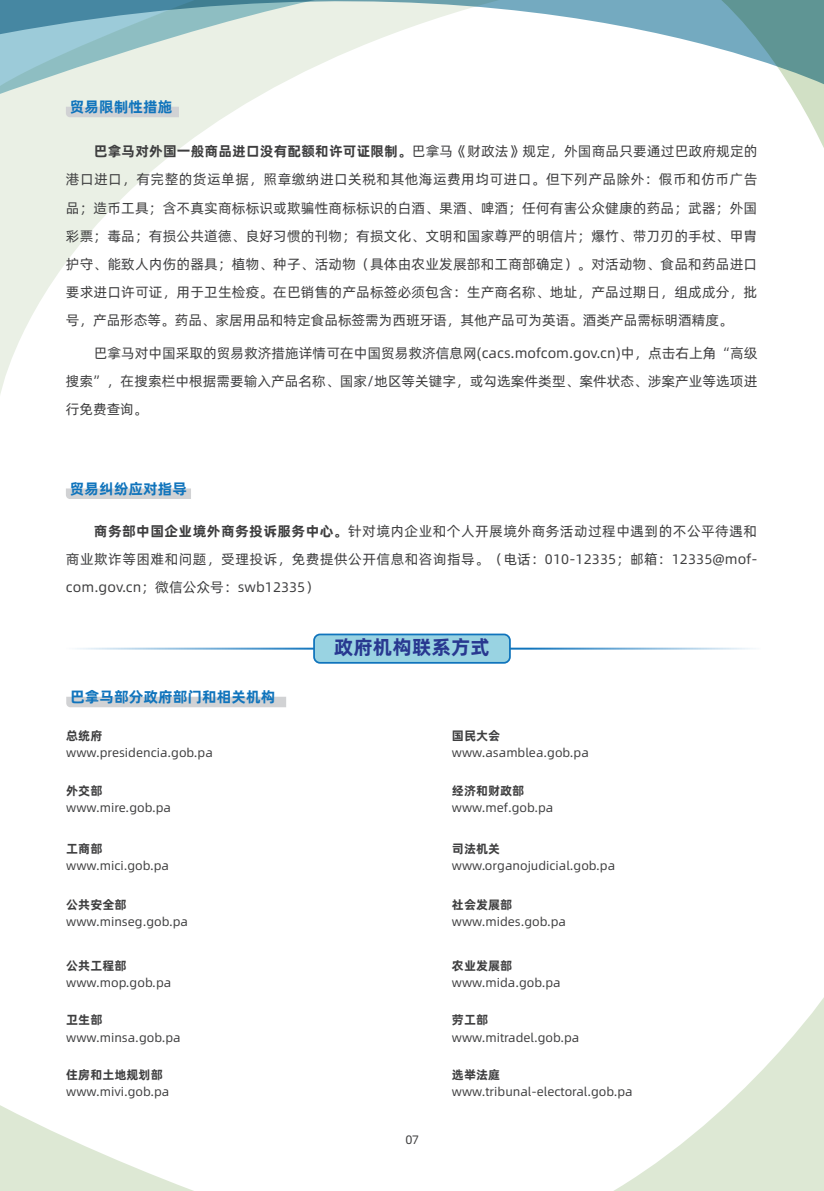
<style>
.page{position:relative;width:824px;height:1191px;background:#fff}
.page>*{position:absolute;margin:0;border:0;box-sizing:border-box;transform-origin:0 0}
.t1{font:700 19.78px "Alibaba Pu Hui Ti";color:#283890}
.t2{font:700 14.88px "Alibaba Pu Hui Ti";color:#1074bc}
.t3{font:13.83px/28px "Alibaba Pu Hui Ti";color:#3e3e3f;text-align:justify}
.t4{font:12.25px "Alibaba Pu Hui Ti";color:#3e3e3f}
.t5{font:700 12.25px "Alibaba Pu Hui Ti";color:#3e3e3f}
.s1{font-weight:700}
</style>
<div class="page">
<svg style="left:614px;top:999px;width:209px;height:192px"></svg>
<svg style="left:1px;top:94px;width:261px;height:297px"></svg>
<svg style="left:1px;top:91px;width:266px;height:3px"></svg>
<svg style="left:793px;top:91px;width:30px;height:55px"></svg>
<svg style="left:1px;top:0;width:822px;height:91px"></svg>
<svg style="left:0;top:1105px;width:194px;height:86px"></svg>
<svg style="left:0;top:0;width:1px;height:394px"></svg>
<svg style="left:66px;top:107px;width:113px;height:10px"></svg>
<svg style="left:66px;top:488px;width:125px;height:11px"></svg>
<div style="left:314px;top:634px;width:196px;height:29px;background:#99d3e2;border-radius:6px"></div>
<div style="left:313px;top:633px;width:197px;height:30px;border:2px solid #1074bc;border-radius:6px"></div>
<svg style="left:66px;top:696px;width:220px;height:11px;background:#d4d5d7"></svg>
<p class="t2" style="left:70px;top:95px;width:104px">贸易限制性措施</p>
<p class="t3" style="left:66px;top:137px;width:693px;text-indent:28px"><span class="s1">巴拿马对外国一般商品进口没有配额和许可证限制。</span>巴拿马《财政法》规定，外国商品只要通过巴政府规定的港口进口，有完整的货运单据，照章缴纳进口关税和其他海运费用均可进口。但下列产品除外：假币和仿币广告品；造币工具；含不真实商标标识或欺骗性商标标识的白酒、果酒、啤酒；任何有害公众健康的药品；武器；外国彩票；毒品；有损公共道德、良好习惯的刊物；有损文化、文明和国家尊严的明信片；爆竹、带刀刃的手杖、甲胄护守、能致人内伤的器具；植物、种子、活动物（具体由农业发展部和工商部确定）。对活动物、食品和药品进口要求进口许可证，用于卫生检疫。在巴销售的产品标签必须包含：生产商名称、地址，产品过期日，组成成分，批号，产品形态等。药品、家居用品和特定食品标签需为西班牙语，其他产品可为英语。酒类产品需标明酒精度。</p>
<p class="t3" style="left:66px;top:338px;width:693px;text-indent:28px">巴拿马对中国采取的贸易救济措施详情可在中国贸易救济信息网(cacs.mofcom.gov.cn)中，点击右上角“高级搜索”，在搜索栏中根据需要输入产品名称、国家/地区等关键字，或勾选案件类型、案件状态、涉案产业等选项进行免费查询。</p>
<p class="t2" style="left:70px;top:477px;width:119px">贸易纠纷应对指导</p>
<p class="t3" style="left:66px;top:516px;width:693px;text-indent:28px"><span class="s1">商务部中国企业境外商务投诉服务中心。</span>针对境内企业和个人开展境外商务活动过程中遇到的不公平待遇和商业欺诈等困难和问题，受理投诉，免费提供公开信息和咨询指导。（电话：010-12335；邮箱：12335@mof&shy;com.gov.cn；微信公众号：swb12335）</p>
<h1 class="t1" style="left:334px;top:632px;width:158px">政府机构联系方式</h1>
<p class="t2" style="left:70px;top:685px;width:207px">巴拿马部分政府部门和相关机构</p>
<p class="t5" style="left:66px;top:726px;width:38px">总统府</p>
<p class="t4" style="left:66px;top:743px;width:148px">www.presidencia.gob.pa</p>
<p class="t5" style="left:452px;top:726px;width:50px">国民大会</p>
<p class="t4" style="left:452px;top:743px;width:138px">www.asamblea.gob.pa</p>
<p class="t5" style="left:66px;top:781px;width:38px">外交部</p>
<p class="t4" style="left:66px;top:799px;width:106px">www.mire.gob.pa</p>
<p class="t5" style="left:452px;top:781px;width:74px">经济和财政部</p>
<p class="t4" style="left:452px;top:799px;width:103px">www.mef.gob.pa</p>
<p class="t5" style="left:66px;top:838px;width:38px">工商部</p>
<p class="t4" style="left:66px;top:856px;width:104px">www.mici.gob.pa</p>
<p class="t5" style="left:452px;top:838px;width:50px">司法机关</p>
<p class="t4" style="left:452px;top:856px;width:165px">www.organojudicial.gob.pa</p>
<p class="t5" style="left:66px;top:894px;width:62px">公共安全部</p>
<p class="t4" style="left:66px;top:912px;width:123px">www.minseg.gob.pa</p>
<p class="t5" style="left:452px;top:894px;width:62px">社会发展部</p>
<p class="t4" style="left:452px;top:912px;width:116px">www.mides.gob.pa</p>
<p class="t5" style="left:66px;top:955px;width:62px">公共工程部</p>
<p class="t4" style="left:66px;top:973px;width:106px">www.mop.gob.pa</p>
<p class="t5" style="left:452px;top:955px;width:62px">农业发展部</p>
<p class="t4" style="left:452px;top:973px;width:110px">www.mida.gob.pa</p>
<p class="t5" style="left:66px;top:1010px;width:38px">卫生部</p>
<p class="t4" style="left:66px;top:1028px;width:116px">www.minsa.gob.pa</p>
<p class="t5" style="left:452px;top:1010px;width:38px">劳工部</p>
<p class="t4" style="left:452px;top:1028px;width:129px">www.mitradel.gob.pa</p>
<p class="t5" style="left:66px;top:1064px;width:98px">住房和土地规划部</p>
<p class="t4" style="left:66px;top:1082px;width:105px">www.mivi.gob.pa</p>
<p class="t5" style="left:452px;top:1064px;width:50px">选举法庭</p>
<p class="t4" style="left:452px;top:1082px;width:182px">www.tribunal-electoral.gob.pa</p>
<p class="t4" style="left:405px;top:1130px;width:15px">07</p>
</div>
